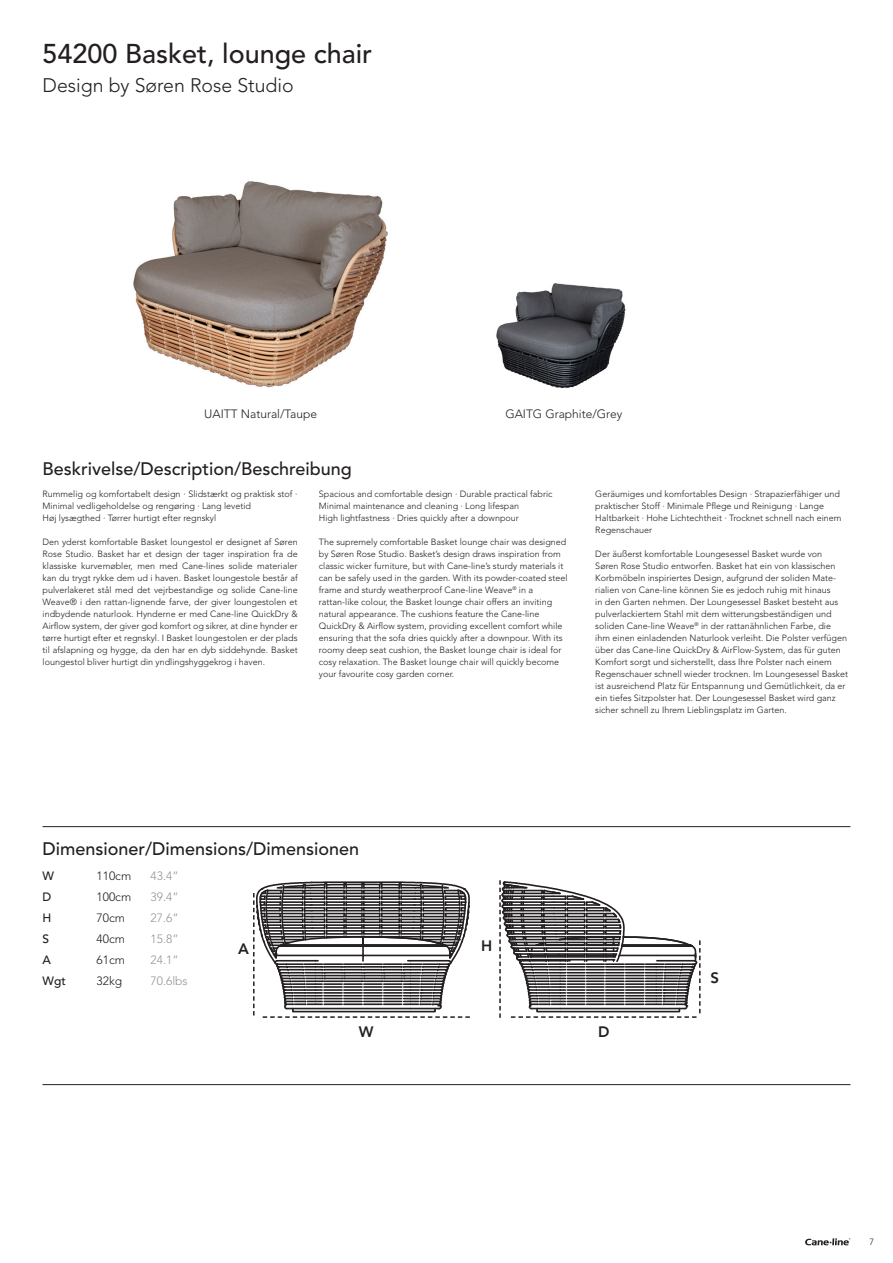
<style>
.page{position:relative;width:893px;height:1263px;background:#fff}
.page>*{position:absolute;margin:0;border:0;box-sizing:border-box;transform-origin:0 0}
.t1{font:500 27px "Avenir LT Pro";color:#231f20}
.t2{font:300 19.5px "Avenir LT Pro";color:#231f20}
.t3{font:500 18px "Avenir LT Pro";color:#231f20}
.t4{font:800 15px "Avenir LT Pro";color:#231f20}
.t5{font:300 12px "Avenir LT Pro";color:#231f20}
.t6{font:300 12px "Avenir LT Pro";color:#939598}
.t7{font:500 12px "Avenir LT Pro";color:#231f20}
.t8{font:300 9px/12px "Avenir LT Pro";color:#231f20}
</style>
<div class="page">
<img style="left:133px;top:181px;width:255px;height:207px">
<img style="left:496px;top:283px;width:130px;height:106px">
<svg style="left:253px;top:881px;width:217px;height:137px"></svg>
<svg style="left:499px;top:880px;width:202px;height:138px"></svg>
<hr style="left:43px;top:826px;width:807px;height:1px;background:#231f20">
<hr style="left:43px;top:1084px;width:807px;height:1px;background:#231f20">
<svg style="left:805px;top:1238px;width:45px;height:7px"></svg>
<p class="t1" style="left:43px;top:38px;width:331px">54200 Basket, lounge chair</p>
<p class="t2" style="left:43px;top:73px;width:253px">Design by Søren Rose Studio</p>
<p class="t5" style="left:204px;top:406px;width:114px">UAITT Natural/Taupe</p>
<h3 class="t3" style="left:43px;top:458px;width:311px">Beskrivelse/Description/Beschreibung</h3>
<p class="t5" style="left:505px;top:406px;width:118px">GAITG Graphite/Grey</p>
<p class="t8" style="left:43px;top:488px;width:257px">Rummelig og komfortabelt design · Slidstærkt og praktisk stof ·<br>Minimal vedligeholdelse og rengøring · Lang levetid</p>
<p class="t8" style="left:43px;top:512px;width:175px">Høj lysægthed · Tørrer hurtigt efter regnskyl</p>
<p class="t8" style="left:43px;top:536px;width:257px;text-align:justify">Den yderst komfortable Basket loungestol er designet af Søren Rose Studio. Basket har et design der tager inspiration fra de klassiske kurvemøbler, men med Cane-lines solide materialer kan du trygt rykke dem ud i haven. Basket loungestole består af pulverlakeret stål med det vejrbestandige og solide Cane-line Weave® i den rattan-lignende farve, der giver loungestolen et indbydende naturlook. Hynderne er med Cane-line QuickDry &amp; Airflow system, der giver god komfort og sikrer, at dine hynder er tørre hurtigt efter et regnskyl. I Basket loungestolen er der plads til afslapning og hygge, da den har en dyb siddehynde. Basket loungestol bliver hurtigt din yndlingshyggekrog i haven.</p>
<p class="t8" style="left:319px;top:488px;width:235px">Spacious and comfortable design · Durable practical fabric<br>Minimal maintenance and cleaning · Long lifespan</p>
<p class="t8" style="left:319px;top:512px;width:201px">High lightfastness · Dries quickly after a downpour</p>
<p class="t8" style="left:319px;top:536px;width:250px">The supremely comfortable Basket lounge chair was designed by Søren Rose Studio. Basket’s design draws inspiration from classic wicker furniture, but with Cane-line’s sturdy materials it can be safely used in the garden. With its powder-coated steel frame and sturdy weatherproof Cane-line Weave<sup>®</sup> in a</p>
<p class="t8" style="left:319px;top:596px;width:235px">rattan-like colour, the Basket lounge chair offers an inviting</p>
<p class="t8" style="left:319px;top:608px;width:245px">natural appearance. The cushions feature the Cane-line QuickDry &amp; Airflow system, providing excellent comfort while ensuring that the sofa dries quickly after a downpour. With its roomy deep seat cushion, the Basket lounge chair is ideal for cosy relaxation. The Basket lounge chair will quickly become your favourite cosy garden corner.</p>
<p class="t8" style="left:595px;top:488px;width:248px">Geräumiges und komfortables Design · Strapazierfähiger und praktischer Stoff · Minimale Pflege und Reinigung · Lange Haltbarkeit · Hohe Lichtechtheit · Trocknet schnell nach einem Regenschauer</p>
<p class="t8" style="left:595px;top:548px;width:254px">Der äußerst komfortable Loungesessel Basket wurde von<br>Søren Rose Studio entworfen. Basket hat ein von klassischen Korbmöbeln inspiriertes Design, aufgrund der soliden Mate&shy;rialien von Cane-line können Sie es jedoch ruhig mit hinaus<br>in den Garten nehmen. Der Loungesessel Basket besteht aus pulverlackiertem Stahl mit dem witterungsbeständigen und soliden Cane-line Weave<sup>®</sup> in der rattanähnlichen Farbe, die<br>ihm einen einladenden Naturlook verleiht. Die Polster verfügen über das Cane-line QuickDry &amp; AirFlow-System, das für guten Komfort sorgt und sicherstellt, dass Ihre Polster nach einem Regenschauer schnell wieder trocknen. Im Loungesessel Basket ist ausreichend Platz für Entspannung und Gemütlichkeit, da er ein tiefes Sitzpolster hat. Der Loungesessel Basket wird ganz sicher schnell zu Ihrem Lieblingsplatz im Garten.</p>
<h3 class="t3" style="left:43px;top:838px;width:318px">Dimensioner/Dimensions/Dimensionen</h3>
<p class="t7" style="left:43px;top:869px;width:13px">W</p>
<p class="t5" style="left:97px;top:869px;width:36px">110cm</p>
<p class="t6" style="left:151px;top:869px;width:30px">43.4”</p>
<p class="t7" style="left:43px;top:890px;width:10px">D</p>
<p class="t5" style="left:97px;top:890px;width:36px">100cm</p>
<p class="t6" style="left:151px;top:890px;width:30px">39.4”</p>
<p class="t7" style="left:43px;top:911px;width:10px">H</p>
<p class="t5" style="left:97px;top:911px;width:30px">70cm</p>
<p class="t6" style="left:151px;top:911px;width:30px">27.6”</p>
<p class="t7" style="left:43px;top:932px;width:8px">S</p>
<p class="t5" style="left:97px;top:932px;width:30px">40cm</p>
<p class="t6" style="left:151px;top:932px;width:30px">15.8”</p>
<p class="t7" style="left:43px;top:953px;width:10px">A</p>
<p class="t5" style="left:97px;top:953px;width:30px">61cm</p>
<p class="t6" style="left:151px;top:953px;width:30px">24.1”</p>
<p class="t7" style="left:43px;top:974px;width:25px">Wgt</p>
<p class="t5" style="left:97px;top:974px;width:27px">32kg</p>
<p class="t6" style="left:151px;top:974px;width:39px">70.6lbs</p>
<p class="t4" style="left:238px;top:940px;width:12px">A</p>
<p class="t4" style="left:359px;top:1022px;width:16px">W</p>
<p class="t4" style="left:481px;top:937px;width:13px">H</p>
<p class="t4" style="left:598px;top:1022px;width:13px">D</p>
<p class="t4" style="left:710px;top:968px;width:10px">S</p>
<p class="t8" style="left:869px;top:1236px;width:6px">7</p>
</div>
